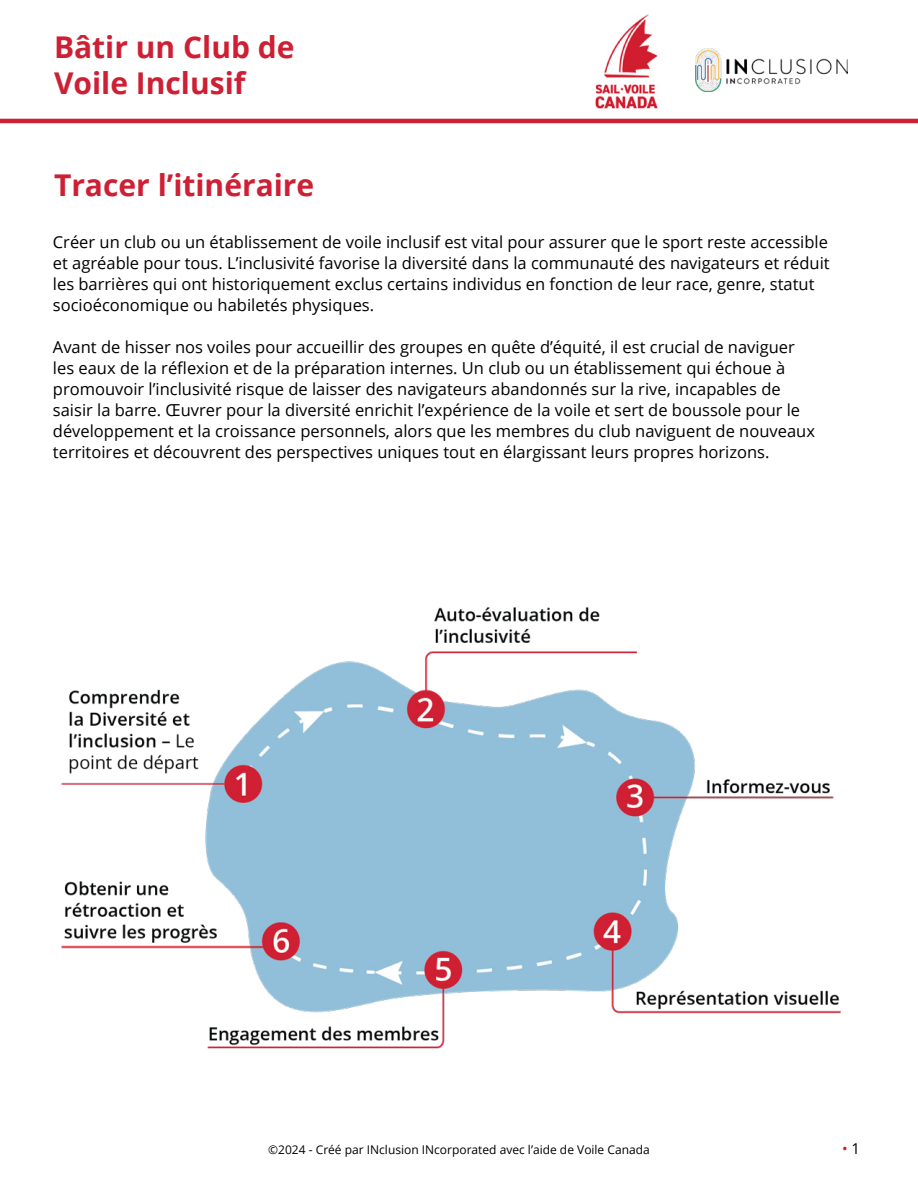
<style>
.page{position:relative;width:918px;height:1188px;background:#fff}
.page>*{position:absolute;margin:0;border:0;box-sizing:border-box;transform-origin:0 0}
.t1{font:700 30px/36px "Open Sans";color:#ce2034}
.t2{font:16.5px/21px "Open Sans";color:#000}
.t3{font:15px "Open Sans";color:#ce2034}
.t4{font:12px "Open Sans";color:#000}
.s1{color:#000}
</style>
<div class="page">
<img style="left:595px;top:14px;width:63px;height:95px">
<img style="left:696px;top:48px;width:151px;height:43px">
<hr style="left:0;top:119px;width:918px;height:4px;background:#ce2034">
<img style="left:61px;top:607px;width:780px;height:442px">
<h1 class="t1" style="left:54px;top:28px;width:242px">Bâtir un Club de<br>Voile Inclusif</h1>
<h1 class="t1" style="left:54px;top:166px;width:262px">Tracer l’itinéraire</h1>
<p class="t2" style="left:53px;top:231px;width:778px">Créer un club ou un établissement de voile inclusif est vital pour assurer que le sport reste accessible et agréable pour tous. L’inclusivité favorise la diversité dans la communauté des navigateurs et réduit les barrières qui ont historiquement exclus certains individus en fonction de leur race, genre, statut socioéconomique ou habiletés physiques.</p>
<p class="t2" style="left:53px;top:336px;width:764px">Avant de hisser nos voiles pour accueillir des groupes en quête d’équité, il est crucial de naviguer les eaux de la réflexion et de la préparation internes. Un club ou un établissement qui échoue à promouvoir l’inclusivité risque de laisser des navigateurs abandonnés sur la rive, incapables de saisir la barre. Œuvrer pour la diversité enrichit l’expérience de la voile et sert de boussole pour le développement et la croissance personnels, alors que les membres du club naviguent de nouveaux territoires et découvrent des perspectives uniques tout en élargissant leurs propres horizons.</p>
<p class="t4" style="left:268px;top:1141px;width:383px">©️2024 - Créé par INclusion INcorporated avec l’aide de Voile Canada</p>
<p class="t3" style="left:842px;top:1138px;width:20px">• <span class="s1">1</span></p>
</div>
